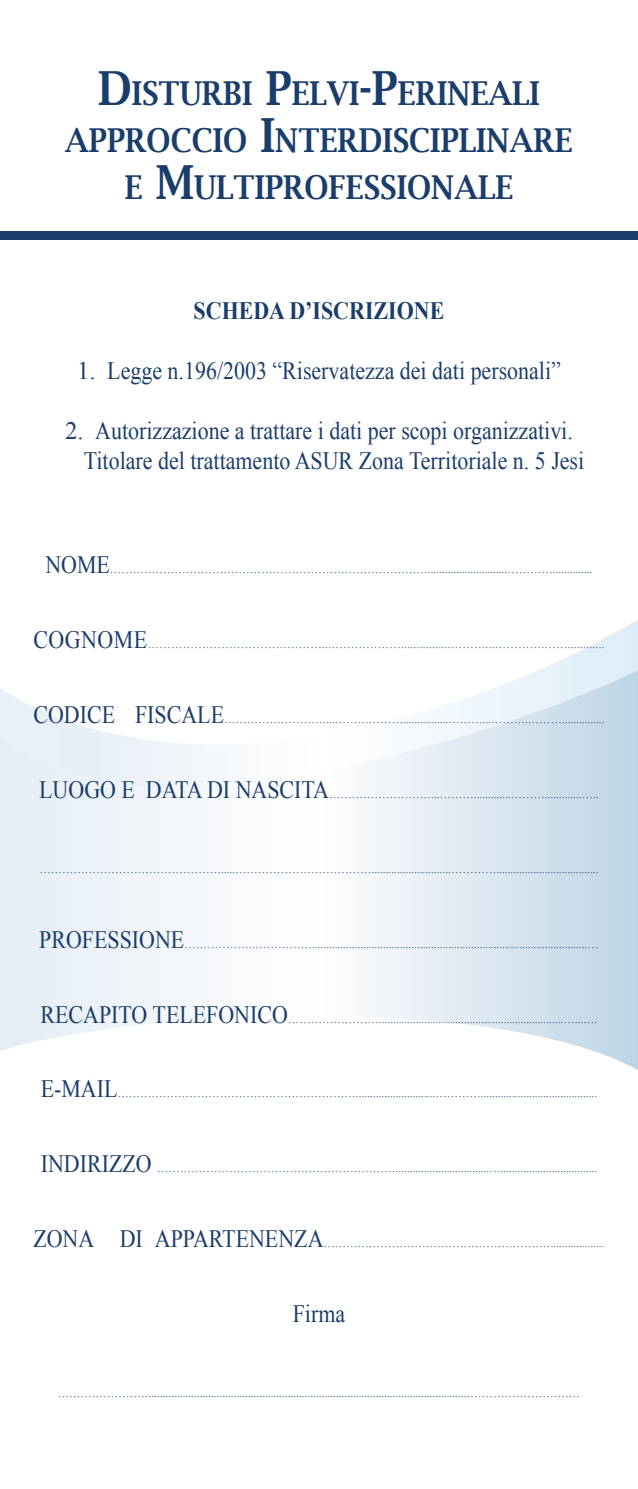
<style>
.page{position:relative;width:638px;height:1489px;background:#fff}
.page>*{position:absolute;margin:0;border:0;box-sizing:border-box;transform-origin:0 0}
.t1{font:600 33px/47px "Lucida Bright";color:#1b3d6b;text-align:center;scale:.9 1}
.t2{font:25px/30px "Times New Roman";color:#1b3d6b}
.t3{font:700 25px "Times New Roman";color:#1b3d6b;scale:.88 1}
.t4{font:25px "Times New Roman";color:#1b3d6b;scale:.88 1}
.t5{font:13px "Times New Roman";color:#1b3d6b;scale:.88 1}
.s1{font-size:47px}
.s2{font-size:25px}
</style>
<div class="page">
<svg style="left:540px;top:620px;width:98px;height:50px"></svg>
<svg style="left:0;top:670px;width:638px;height:399px"></svg>
<div style="left:0;top:231px;width:638px;height:9px;background:#1b3d6b"></div>
<h1 class="t1" style="left:65px;top:69px;width:565px"><span class="s1">D</span>ISTURBI <span class="s1">P</span>ELVI<span class="s1">-P</span>ERINEALI<br>APPROCCIO <span class="s1">I</span>NTERDISCIPLINARE<br>E <span class="s1">M</span>ULTIPROFESSIONALE</h1>
<h2 class="t3" style="left:194px;top:296px;width:286px">SCHEDA D’ISCRIZIONE</h2>
<h2 class="t2" style="left:77px;top:355px;width:485px">1. Legge n.196/2003 “Riservatezza dei dati personali”</h2>
<h2 class="t2" style="left:84px;top:415px;width:502px;text-indent:-19px">2. Autorizzazione a trattare i dati per scopi organizzativi.<br>Titolare del trattamento ASUR Zona Territoriale n. 5 Jesi</h2>
<p class="t5" style="left:45px;top:561px;width:623px"><span class="s2">NOME</span>…………………………………………………………………………............................…………..............</p>
<p class="t5" style="left:33px;top:636px;width:650px"><span class="s2">COGNOME</span>………………………………………...………………................………...………….……............</p>
<p class="t5" style="left:33px;top:711px;width:650px"><span class="s2">CODICE FISCALE</span>………………………...………………................………...……….………...............</p>
<p class="t5" style="left:39px;top:786px;width:637px"><span class="s2">LUOGO E DATA DI NASCITA</span>………………………...……….............……….............…..</p>
<p class="t5" style="left:39px;top:860px;width:637px">………………………………………….....………………………………............................…………....................................</p>
<p class="t5" style="left:39px;top:935px;width:637px"><span class="s2">PROFESSIONE</span>……………….…………….................................................................................................…</p>
<p class="t5" style="left:41px;top:1010px;width:634px"><span class="s2">RECAPITO TELEFONICO</span>…………………….................................................................…...….</p>
<p class="t5" style="left:41px;top:1085px;width:634px"><span class="s2">E-MAIL</span>………………………………………………………............................………….........................................</p>
<p class="t5" style="left:41px;top:1160px;width:634px"><span class="s2">INDIRIZZO</span> ……………………………………………………….................................…..................................</p>
<p class="t5" style="left:33px;top:1235px;width:650px"><span class="s2">ZONA DI APPARTENENZA</span>……………………………………………………...................</p>
<h2 class="t4" style="left:293px;top:1298px;width:61px">Firma</h2>
<p class="t5" style="left:58px;top:1384px;width:595px">……………………................................................................................................................…………………………</p>
</div>
